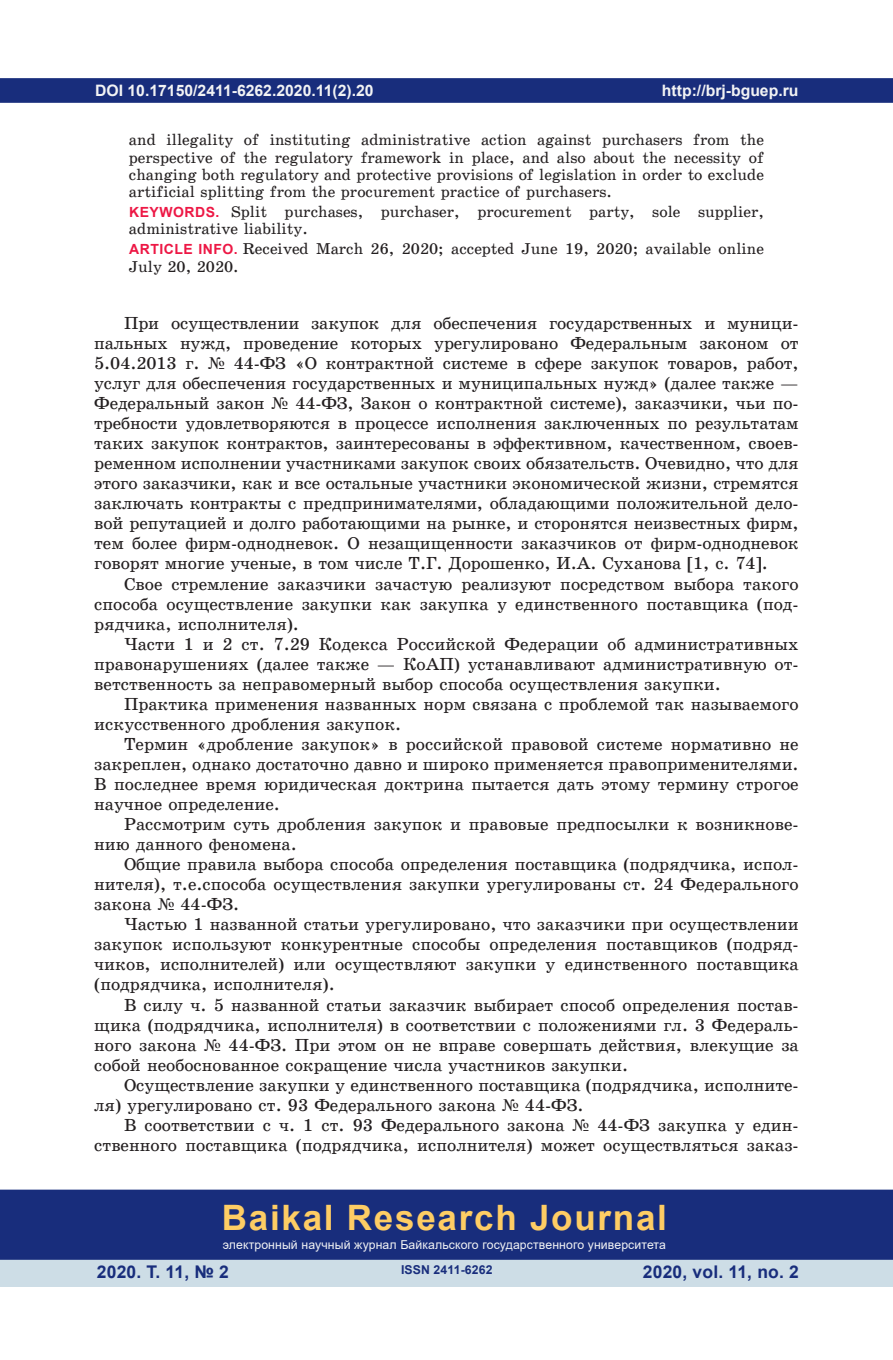
<style>
.page{position:relative;width:893px;height:1360px;background:#fff}
.page>*{position:absolute;margin:0;border:0;box-sizing:border-box;transform-origin:0 0}
.t1{font:700 35px "Arial";letter-spacing:.05em;color:#fecd64}
.t2{font:17.5px/20.1px "School Book C";color:#231f20;text-align:justify}
.t3{font:700 17.5px "Arial";letter-spacing:.01em;color:#182d7c}
.t4{font:15.75px/17.3px "School Book C";color:#231f20}
.t5{font:700 15.75px "Arial";color:#f2f3f4}
.t6{font:12.25px "Arial";letter-spacing:.01em;color:#f2f3f4}
.t7{font:700 12.25px "Arial";letter-spacing:.01em;color:#182d7c}
.s1{font-family:"Arial";font-weight:700;font-size:14px;color:#ed1845}
.s2{font-family:"Times New Roman"}
</style>
<div class="page">
<div style="left:0;top:78px;width:893px;height:25px;background:#182d7c;border:2px solid #182d7c"></div>
<div style="left:0;top:1258px;width:893px;height:28px;background:#cddde6"></div>
<div style="left:0;top:1189px;width:893px;height:70px;background:#182d7c;border:2px solid #182d7c"></div>
<p class="t5" style="left:95px;top:79px;width:280px">DOI 10.17150/2411-6262.2020.11(2).20</p>
<p class="t5" style="left:662px;top:79px;width:138px">http://brj-bguep.ru</p>
<p class="t4" style="left:129px;top:131px;width:636px;text-align:justify">and illegality of instituting administrative action against purchasers from the perspective of the regulatory framework in place, and also about the necessity of changing both regulatory and protective provisions of legislation in order to exclude artificial splitting from the procurement practice of purchasers.</p>
<p class="t4" style="left:129px;top:203px;width:636px"><span class="s1">KEYWORDS.</span> Split purchases, purchaser, procurement party, sole supplier, administrative liability.</p>
<p class="t4" style="left:129px;top:240px;width:636px"><span class="s1">ARTICLE INFO.</span> Received March 26, 2020; accepted June 19, 2020; available online<br>July 20, 2020.</p>
<p class="t2" style="left:94px;top:313px;width:706px;text-indent:30px">При осуществлении закупок для обеспечения государственных и муници&shy;пальных нужд, проведение которых урегулировано Федеральным законом от 5.04.2013 г. <span class="s2">№</span> 44-ФЗ «О контрактной системе в сфере закупок товаров, работ, услуг для обеспечения государственных и муниципальных нужд» (далее также — Федеральный закон <span class="s2">№</span> 44-ФЗ, Закон о контрактной системе), заказчики, чьи по&shy;требности удовлетворяются в процессе исполнения заключенных по результатам таких закупок контрактов, заинтересованы в эффективном, качественном, своев&shy;ременном исполнении участниками закупок своих обязательств. Очевидно, что для этого заказчики, как и все остальные участники экономической жизни, стремятся заключать контракты с предпринимателями, обладающими положительной дело&shy;вой репутацией и долго работающими на рынке, и сторонятся неизвестных фирм, тем более фирм-однодневок. О незащищенности заказчиков от фирм-однодневок говорят многие ученые, в том числе Т.Г. Дорошенко, И.А. Суханова [1, с. 74].</p>
<p class="t2" style="left:94px;top:573px;width:706px;text-indent:30px">Свое стремление заказчики зачастую реализуют посредством выбора такого способа осуществление закупки как закупка у единственного поставщика (под&shy;рядчика, исполнителя).</p>
<p class="t2" style="left:94px;top:634px;width:706px;text-indent:30px">Части 1 и 2 ст. 7.29 Кодекса Российской Федерации об административных правонарушениях (далее также — КоАП) устанавливают административную от&shy;ветственность за неправомерный выбор способа осуществления закупки.</p>
<p class="t2" style="left:94px;top:694px;width:706px;text-indent:30px">Практика применения названных норм связана с проблемой так называемого искусственного дробления закупок.</p>
<p class="t2" style="left:94px;top:734px;width:706px;text-indent:30px">Термин «дробление закупок» в российской правовой системе нормативно не закреплен, однако достаточно давно и широко применяется правоприменителями.<br>В последнее время юридическая доктрина пытается дать этому термину строгое научное определение.</p>
<p class="t2" style="left:94px;top:814px;width:706px;text-indent:30px">Рассмотрим суть дробления закупок и правовые предпосылки к возникнове&shy;нию данного феномена.</p>
<p class="t2" style="left:94px;top:854px;width:706px;text-indent:30px">Общие правила выбора способа определения поставщика (подрядчика, испол&shy;нителя), т.е.способа осуществления закупки урегулированы ст. 24 Федерального закона <span class="s2">№</span> 44-ФЗ.</p>
<p class="t2" style="left:94px;top:914px;width:706px;text-indent:30px">Частью 1 названной статьи урегулировано, что заказчики при осуществлении закупок используют конкурентные способы определения поставщиков (подряд&shy;чиков, исполнителей) или осуществляют закупки у единственного поставщика (подрядчика, исполнителя).</p>
<p class="t2" style="left:94px;top:994px;width:706px;text-indent:30px">В силу ч. 5 названной статьи заказчик выбирает способ определения постав&shy;щика (подрядчика, исполнителя) в соответствии с положениями гл. 3 Федераль&shy;ного закона <span class="s2">№</span> 44-ФЗ. При этом он не вправе совершать действия, влекущие за собой необоснованное сокращение числа участников закупки.</p>
<p class="t2" style="left:94px;top:1074px;width:706px;text-indent:30px">Осуществление закупки у единственного поставщика (подрядчика, исполните&shy;ля) урегулировано ст. 93 Федерального закона <span class="s2">№</span> 44-ФЗ.</p>
<p class="t2" style="left:94px;top:1115px;width:706px;text-align:right">В соответствии с ч. 1 ст. 93 Федерального закона <span class="s2">№</span> 44-ФЗ закупка у един&shy;ственного поставщика (подрядчика, исполнителя) может осуществляться заказ-</p>
<h1 class="t1" style="left:222px;top:1192px;width:447px">Baikal Research Journal</h1>
<p class="t6" style="left:223px;top:1236px;width:445px">электронный научный журнал Байкальского государственного университета</p>
<p class="t3" style="left:97px;top:1259px;width:134px">2020. Т. 11, № 2</p>
<p class="t3" style="left:643px;top:1259px;width:158px">2020, vol. 11, no. 2</p>
<p class="t7" style="left:401px;top:1261px;width:93px">ISSN 2411-6262</p>
</div>
